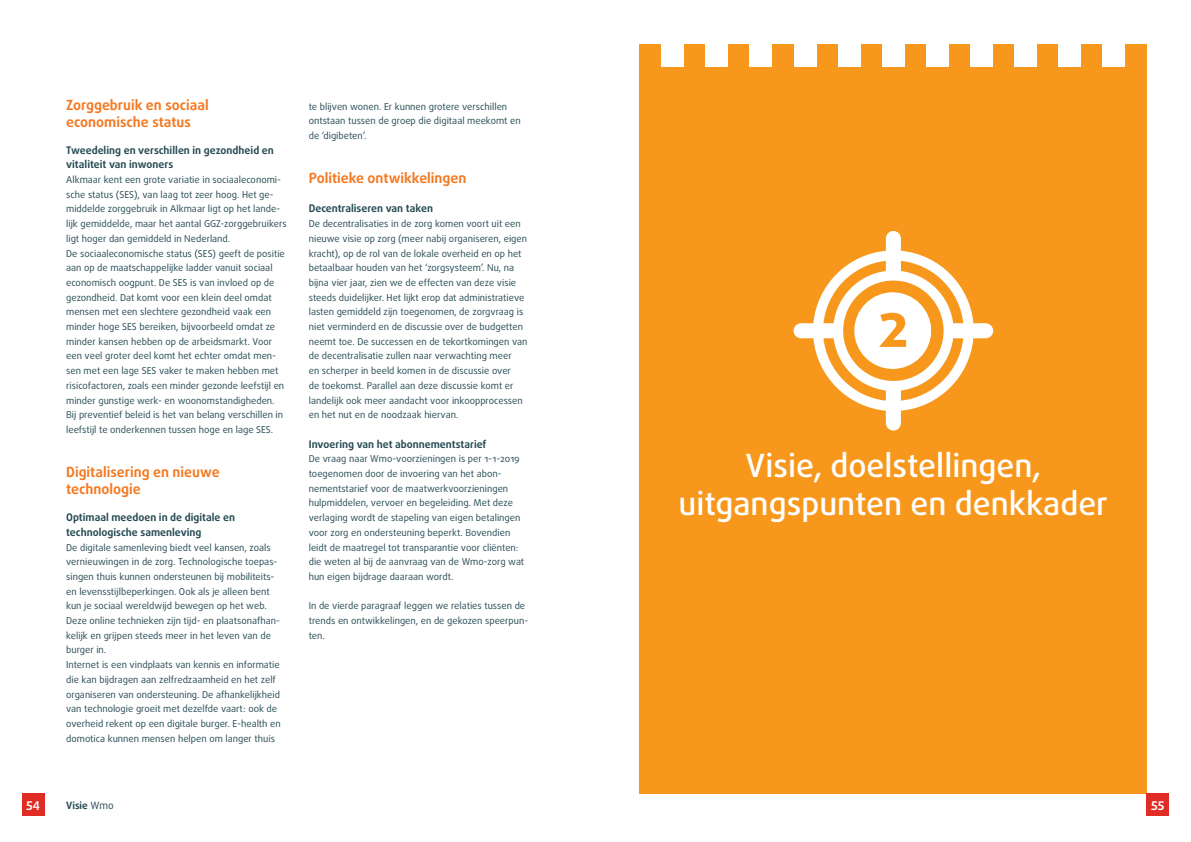
<style>
.page{position:relative;width:1191px;height:842px;background:#fff}
.page>*{position:absolute;margin:0;border:0;box-sizing:border-box;transform-origin:0 0}
.hoofdstuk{font:700 62px "Daxline Pro";color:#f7981d}
.hoofdstuk-2{font:500 32px/38.4px "Daxline Pro";color:#fff;text-align:center}
.paragraaf_koppen_nie{font:700 14px/17px "Daxline Pro";color:#f47921}
.t1{font:700 12px "Daxline Pro";color:#fff}
.tussenkop{font:700 10.5px/14.7px "Daxline Pro";color:#254a53}
.t2{font:700 10px "Daxline Pro";color:#254a53}
.body{font:9.5px/14.7px "Daxline Pro";color:#254a53}
.s1{font-weight:400}
</style>
<div class="page">
<div style="left:639px;top:44px;width:507px;height:750px;background:#f7981d"></div>
<svg style="left:793px;top:231px;width:200px;height:199px"></svg>
<div style="left:854px;top:292px;width:77px;height:77px;background:#fff;border-radius:50%"></div>
<div style="left:661px;top:22px;width:22px;height:44px;background:#fff"></div>
<div style="left:706px;top:22px;width:22px;height:44px;background:#fff"></div>
<div style="left:750px;top:22px;width:22px;height:44px;background:#fff"></div>
<div style="left:794px;top:22px;width:22px;height:44px;background:#fff"></div>
<div style="left:838px;top:22px;width:22px;height:44px;background:#fff"></div>
<div style="left:882px;top:22px;width:22px;height:44px;background:#fff"></div>
<div style="left:926px;top:22px;width:22px;height:44px;background:#fff"></div>
<div style="left:970px;top:22px;width:22px;height:44px;background:#fff"></div>
<div style="left:1014px;top:22px;width:22px;height:44px;background:#fff"></div>
<div style="left:1058px;top:22px;width:22px;height:44px;background:#fff"></div>
<div style="left:1102px;top:22px;width:22px;height:44px;background:#fff"></div>
<div style="left:1146px;top:794px;width:23px;height:22px;background:#e12c26"></div>
<div style="left:22px;top:794px;width:22px;height:22px;background:#e12c26"></div>
<p class="paragraaf_koppen_nie" style="left:66px;top:96px;width:144px">Zorggebruik en sociaal economische status</p>
<p class="tussenkop" style="left:66px;top:143px;width:209px">Tweedeling en verschillen in gezondheid en vitaliteit van inwoners</p>
<p class="body" style="left:66px;top:172px;width:222px">Alkmaar kent een grote variatie in sociaaleconomi&shy;sche status (SES), van laag tot zeer hoog. Het ge&shy;middelde zorggebruik in Alkmaar ligt op het lande&shy;lijk gemiddelde, maar het aantal GGZ-zorggebruikers ligt hoger dan gemiddeld in Nederland.</p>
<p class="body" style="left:66px;top:246px;width:220px">De sociaaleconomische status (SES) geeft de positie aan op de maatschappelijke ladder vanuit sociaal economisch oogpunt. De SES is van invloed op de gezondheid. Dat komt voor een klein deel omdat mensen met een slechtere gezondheid vaak een minder hoge SES bereiken, bijvoorbeeld omdat ze minder kansen hebben op de arbeidsmarkt. Voor een veel groter deel komt het echter omdat men&shy;sen met een lage SES vaker te maken hebben met risicofactoren, zoals een minder gezonde leefstijl en minder gunstige werk- en woonomstandigheden.<br>Bij preventief beleid is het van belang verschillen in leefstijl te onderkennen tussen hoge en lage SES.</p>
<p class="paragraaf_koppen_nie" style="left:66px;top:464px;width:155px">Digitalisering en nieuwe technologie</p>
<p class="tussenkop" style="left:66px;top:510px;width:170px">Optimaal meedoen in de digitale en technologische samenleving</p>
<p class="body" style="left:66px;top:540px;width:215px">De digitale samenleving biedt veel kansen, zoals vernieuwingen in de zorg. Technologische toepas&shy;singen thuis kunnen ondersteunen bij mobiliteits&shy;en levensstijlbeperkingen. Ook als je alleen bent kun je sociaal wereldwijd bewegen op het web.<br>Deze online technieken zijn tijd- en plaatsonafhan&shy;kelijk en grijpen steeds meer in het leven van de burger in.</p>
<p class="body" style="left:66px;top:657px;width:216px">Internet is een vindplaats van kennis en informatie die kan bijdragen aan zelfredzaamheid en het zelf organiseren van ondersteuning. De afhankelijkheid van technologie groeit met dezelfde vaart: ook de overheid rekent op een digitale burger. E-health en domotica kunnen mensen helpen om langer thuis</p>
<p class="body" style="left:309px;top:99px;width:213px">te blijven wonen. Er kunnen grotere verschillen ontstaan tussen de groep die digitaal meekomt en de ‘digibeten’.</p>
<p class="paragraaf_koppen_nie" style="left:309px;top:170px;width:159px">Politieke ontwikkelingen</p>
<p class="tussenkop" style="left:309px;top:201px;width:126px">Decentraliseren van taken</p>
<p class="body" style="left:309px;top:216px;width:220px">De decentralisaties in de zorg komen voort uit een nieuwe visie op zorg (meer nabij organiseren, eigen kracht), op de rol van de lokale overheid en op het betaalbaar houden van het ‘zorgsysteem’. Nu, na bijna vier jaar, zien we de effecten van deze visie steeds duidelijker. Het lijkt erop dat administratieve lasten gemiddeld zijn toegenomen, de zorgvraag is niet verminderd en de discussie over de budgetten neemt toe. De successen en de tekortkomingen van de decentralisatie zullen naar verwachting meer<br>en scherper in beeld komen in de discussie over<br>de toekomst. Parallel aan deze discussie komt er landelijk ook meer aandacht voor inkoopprocessen en het nut en de noodzaak hiervan.</p>
<p class="tussenkop" style="left:309px;top:437px;width:179px">Invoering van het abonnementstarief</p>
<p class="body" style="left:309px;top:452px;width:217px">De vraag naar Wmo-voorzieningen is per 1-1-2019 toegenomen door de invoering van het abon&shy;nementstarief voor de maatwerkvoorzieningen hulpmiddelen, vervoer en begeleiding. Met deze verlaging wordt de stapeling van eigen betalingen voor zorg en ondersteuning beperkt. Bovendien leidt de maatregel tot transparantie voor cliënten: die weten al bij de aanvraag van de Wmo-zorg wat hun eigen bijdrage daaraan wordt.</p>
<p class="body" style="left:309px;top:599px;width:221px">In de vierde paragraaf leggen we relaties tussen de trends en ontwikkelingen, en de gekozen speerpun&shy;ten.</p>
<p class="hoofdstuk" style="left:878px;top:283px;width:32px">2</p>
<p class="hoofdstuk-2" style="left:678px;top:446px;width:431px">Visie, doelstellingen, uitgangspunten en denkkader</p>
<p class="t1" style="left:26px;top:797px;width:15px">54</p>
<p class="t2" style="left:66px;top:798px;width:49px">Visie <span class="s1">Wmo</span></p>
<p class="t1" style="left:1151px;top:797px;width:15px">55</p>
</div>
